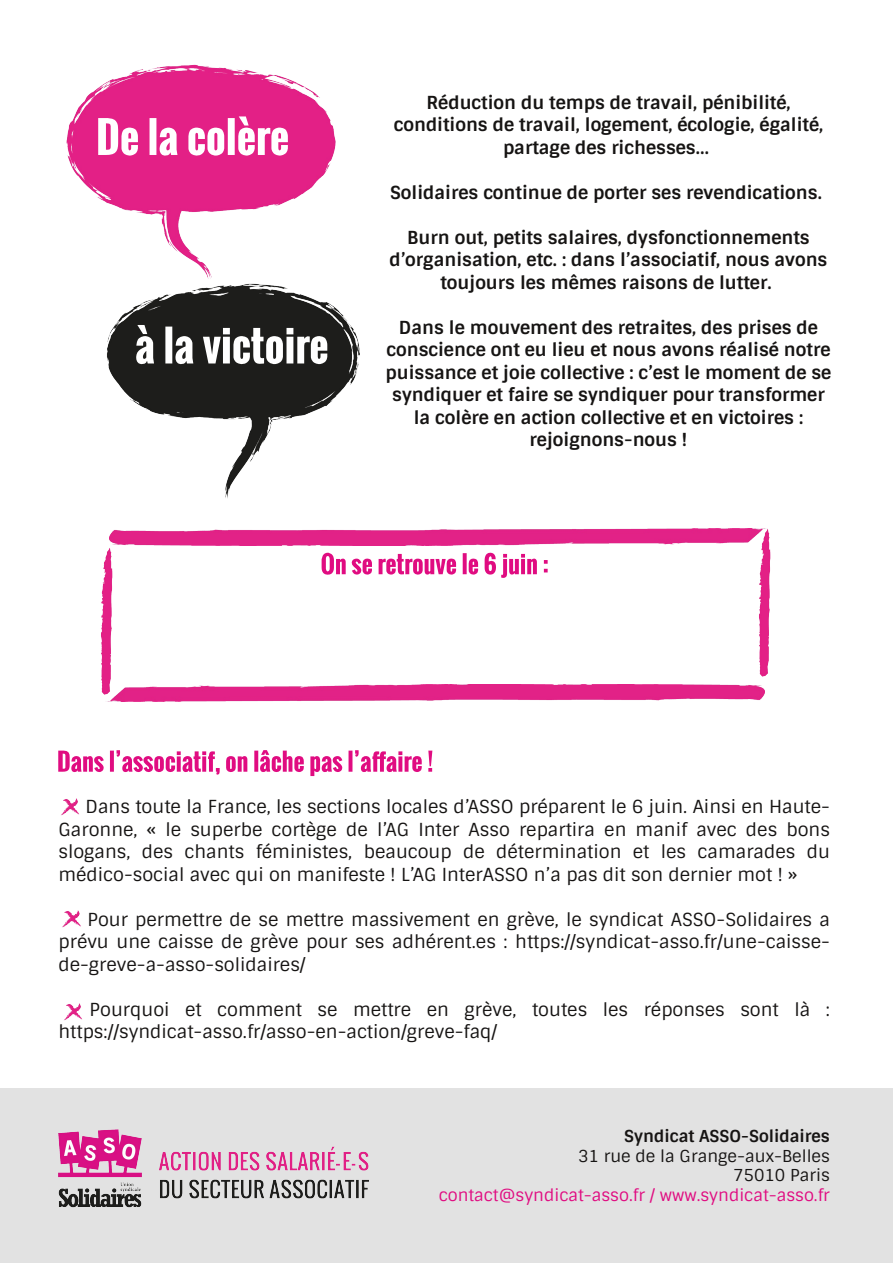
<style>
.page{position:relative;width:893px;height:1263px;background:#fff}
.page>*{position:absolute;margin:0;border:0;box-sizing:border-box;transform-origin:0 0}
.t1{font:18px/22.5px "Sintony";color:#161413;text-align:justify}
.t2{font:700 18px/22.5px "Sintony";color:#161413;text-align:center}
.t3{font:16.5px "Sintony";color:#e00c81}
.t4{font:16.5px/19.5px "Sintony";color:#161413;text-align:right}
.t5{font:700 16.5px "Sintony";color:#161413}
</style>
<div class="page">
<div style="left:0;top:1088px;width:893px;height:175px;background:#e2e2e2"></div>
<img style="left:66px;top:64px;width:270px;height:200px">
<img style="left:107px;top:264px;width:253px;height:235px">
<svg style="left:58px;top:751px;width:46px;height:21px"></svg>
<svg style="left:110px;top:751px;width:4px;height:21px"></svg>
<svg style="left:116px;top:750px;width:104px;height:25px"></svg>
<svg style="left:226px;top:756px;width:21px;height:16px"></svg>
<svg style="left:254px;top:751px;width:4px;height:21px"></svg>
<svg style="left:260px;top:750px;width:44px;height:22px"></svg>
<svg style="left:310px;top:756px;width:32px;height:20px"></svg>
<hr style="left:349px;top:751px;width:3px;height:21px;background:#e00c81">
<svg style="left:355px;top:750px;width:67px;height:22px"></svg>
<svg style="left:428px;top:751px;width:4px;height:21px"></svg>
<img style="left:58px;top:1129px;width:311px;height:79px">
<svg style="left:98px;top:118px;width:40px;height:38px"></svg>
<div style="left:150px;top:118px;width:6px;height:37px;background:#fff"></div>
<svg style="left:160px;top:128px;width:17px;height:28px"></svg>
<svg style="left:188px;top:128px;width:36px;height:28px"></svg>
<div style="left:228px;top:118px;width:7px;height:37px;background:#fff"></div>
<svg style="left:238px;top:116px;width:50px;height:40px"></svg>
<svg style="left:136px;top:325px;width:18px;height:39px"></svg>
<div style="left:165px;top:327px;width:7px;height:36px;background:#fff"></div>
<svg style="left:175px;top:336px;width:18px;height:28px"></svg>
<svg style="left:203px;top:328px;width:124px;height:36px"></svg>
<img style="left:109px;top:528px;width:643px;height:17px">
<svg style="left:322px;top:553px;width:24px;height:22px"></svg>
<svg style="left:352px;top:559px;width:20px;height:16px"></svg>
<svg style="left:379px;top:554px;width:77px;height:21px"></svg>
<svg style="left:463px;top:553px;width:4px;height:21px"></svg>
<svg style="left:469px;top:559px;width:9px;height:16px"></svg>
<svg style="left:485px;top:553px;width:52px;height:25px"></svg>
<svg style="left:544px;top:560px;width:4px;height:12px"></svg>
<img style="left:752px;top:528px;width:19px;height:149px">
<img style="left:101px;top:542px;width:18px;height:153px">
<img style="left:106px;top:685px;width:658px;height:16px">
<img style="left:61px;top:798px;width:18px;height:18px">
<img style="left:62px;top:910px;width:19px;height:18px">
<img style="left:64px;top:1003px;width:18px;height:18px">
<p class="t2" style="left:394px;top:91px;width:431px">Réduction du temps de travail, pénibilité, conditions de travail, logement, écologie, égalité, partage des richesses…</p>
<p class="t2" style="left:390px;top:181px;width:433px">Solidaires continue de porter ses revendications.</p>
<p class="t2" style="left:389px;top:226px;width:439px">Burn out, petits salaires, dysfonctionnements d’organisation, etc. : dans l’associatif, nous avons toujours les mêmes raisons de lutter.</p>
<p class="t2" style="left:385px;top:316px;width:447px">Dans le mouvement des retraites, des prises de conscience ont eu lieu et nous avons réalisé notre puissance et joie collective : c’est le moment de se syndiquer et faire se syndiquer pour transformer la colère en action collective et en victoires : rejoignons-nous !</p>
<p class="t1" style="left:58px;top:796px;width:773px;text-indent:27px">Dans toute la France, les sections locales d’ASSO préparent le 6 juin. Ainsi en Haute-Garonne, « le superbe cortège de l’AG Inter Asso repartira en manif avec des bons slogans, des chants féministes, beaucoup de détermination et les camarades du médico-social avec qui on manifeste ! L’AG InterASSO n’a pas dit son dernier mot ! »</p>
<p class="t1" style="left:58px;top:908px;width:773px;text-indent:29px">Pour permettre de se mettre massivement en grève, le syndicat ASSO-Solidaires a prévu une caisse de grève pour ses adhérent.es : https://syndicat-asso.fr/une-caisse&shy;de-greve-a-asso-solidaires/</p>
<p class="t1" style="left:58px;top:998px;width:773px;text-indent:31px">Pourquoi et comment se mettre en grève, toutes les réponses sont là : https://syndicat-asso.fr/asso-en-action/greve-faq/</p>
<p class="t5" style="left:624px;top:1126px;width:207px">Syndicat ASSO-Solidaires</p>
<p class="t4" style="left:578px;top:1146px;width:253px">31 rue de la Grange-aux-Belles<br>75010 Paris</p>
<p class="t3" style="left:439px;top:1184px;width:393px">contact@syndicat-asso.fr / www.syndicat-asso.fr</p>
</div>
